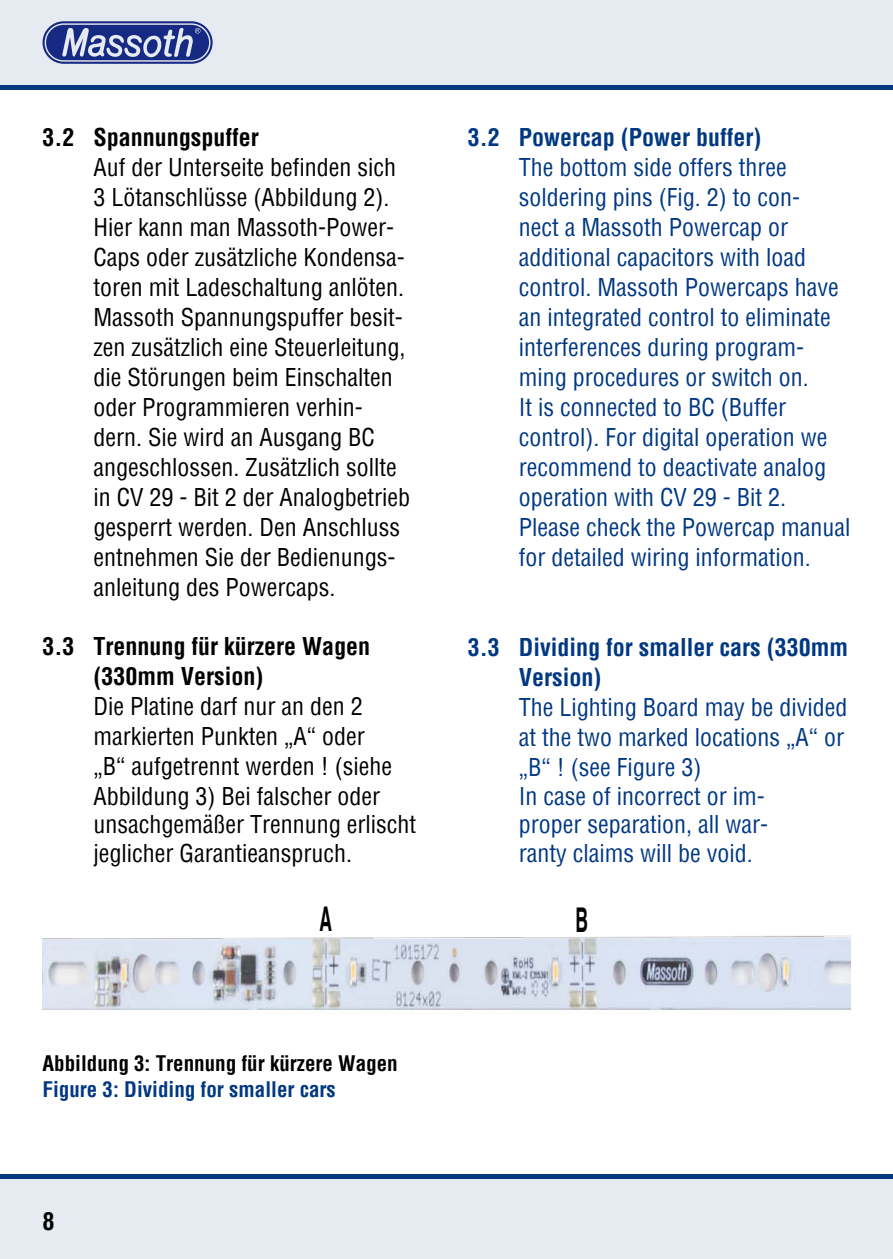
<style>
.page{position:relative;width:893px;height:1259px;background:#fff}
.page>*{position:absolute;margin:0;border:0;box-sizing:border-box;transform-origin:0 0}
.t1{font:700 34.2px "Helvetica";color:#000;scale:.51 1}
.t2{font:condensed 24px/30px "Helvetica";color:#000}
.t3{font:condensed 24px/30px "Helvetica";color:#003882}
.t4{font:700 condensed 24px/30px "Helvetica";color:#003882}
.t5{font:700 condensed 24px/30px "Helvetica";color:#000}
.t6{font:700 condensed 21px "Helvetica";color:#000}
.t7{font:700 condensed 21px "Helvetica";color:#003882}
</style>
<div class="page">
<div style="left:0;top:1174px;width:893px;height:85px;background:#e6ebf2"></div>
<div style="left:0;top:0;width:893px;height:85px;background:#e6ebf2"></div>
<svg style="left:43px;top:21px;width:170px;height:43px"></svg>
<hr style="left:0;top:85px;width:893px;height:4px;background:#003882">
<hr style="left:0;top:1174px;width:893px;height:4px;background:#003882">
<img style="left:43px;top:935px;width:807px;height:74px">
<p class="t5" style="left:43px;top:122px;width:218px">3.2 Spannungspuffer</p>
<p class="t2" style="left:94px;top:151px;width:318px">Auf der Unterseite befinden sich<br>3 Lötanschlüsse (Abbildung 2).<br>Hier kann man Massoth-Power-<br>Caps oder zusätzliche Kondensa&shy;toren mit Ladeschaltung anlöten.<br>Massoth Spannungspuffer besit&shy;zen zusätzlich eine Steuerleitung, die Störungen beim Einschalten oder Programmieren verhin&shy;dern. Sie wird an Ausgang BC angeschlossen. Zusätzlich sollte in CV 29 - Bit 2 der Analogbetrieb gesperrt werden. Den Anschluss entnehmen Sie der Bedienungs&shy;anleitung des Powercaps.</p>
<p class="t5" style="left:94px;top:631px;width:278px;text-indent:-51px">3.3 Trennung für kürzere Wagen (330mm Version)</p>
<p class="t2" style="left:94px;top:691px;width:324px">Die Platine darf nur an den 2 markierten Punkten „A“ oder<br>„B“ aufgetrennt werden ! (siehe<br>Abbildung 3) Bei falscher oder unsachgemäßer Trennung erlischt jeglicher Garantieanspruch.</p>
<p class="t4" style="left:468px;top:122px;width:295px">3.2 Powercap (Power buffer)</p>
<p class="t3" style="left:519px;top:151px;width:333px">The bottom side offers three soldering pins (Fig. 2) to con-<br>nect a Massoth Powercap or additional capacitors with load control. Massoth Powercaps have an integrated control to eliminate interferences during program&shy;ming procedures or switch on.<br>It is connected to BC (Buffer control). For digital operation we recommend to deactivate analog operation with CV 29 - Bit 2.<br>Please check the Powercap manual for detailed wiring information.</p>
<p class="t4" style="left:519px;top:632px;width:331px;text-indent:-51px">3.3 Dividing for smaller cars (330mm<br>Version)</p>
<p class="t3" style="left:519px;top:692px;width:330px">The Lighting Board may be divided at the two marked locations „A“ or „B“ ! (see Figure 3)<br>In case of incorrect or im-<br>proper separation, all war-<br>ranty claims will be void.</p>
<h1 class="t1" style="left:319px;top:897px;width:26px">A</h1>
<h1 class="t1" style="left:575px;top:899px;width:26px">B</h1>
<p class="t6" style="left:43px;top:1049px;width:357px">Abbildung 3: Trennung für kürzere Wagen</p>
<p class="t7" style="left:43px;top:1075px;width:295px">Figure 3: Dividing for smaller cars</p>
<p class="t5" style="left:43px;top:1205px;width:13px">8</p>
</div>
